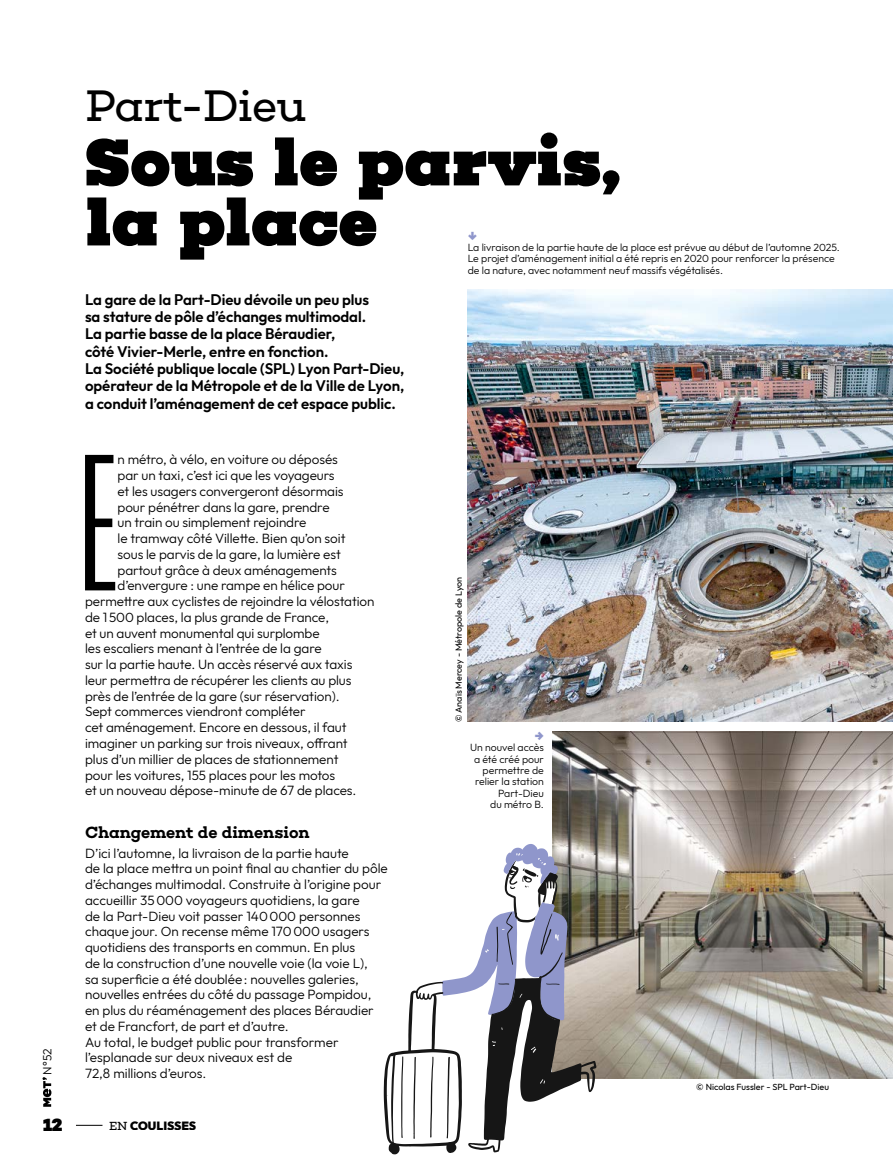
<style>
.page{position:relative;width:893px;height:1170px;background:#fff}
.page>*{position:absolute;margin:0;border:0;box-sizing:border-box;transform-origin:0 0}
.Courant-lettrine_MeT{font:300 193.5px "Mango Grotesque";color:#000}
.Titre_MeT{font:900 67.5px/60px "Choplin";letter-spacing:.005em;color:#000}
.Surtitre_MeT{font:45px "Choplin";letter-spacing:-.02em;color:#000}
.t1{font:900 18px "Choplin";color:#000}
.Inter-titres_MeT_H3{font:600 16.5px "Choplin";letter-spacing:-.01em;color:#000}
.Chapo_MeT{font:600 15px/17.2px "Outfit";letter-spacing:-.005em;color:#000}
.Courant-lettrine_MeT-2{font:300 13.5px "Outfit";letter-spacing:-.005em;color:#000}
.Courant_MeT{font:300 13.5px/15.8px "Outfit";color:#000}
.t2{font:900 12px "Outfit";letter-spacing:-.005em;color:#000}
.t3{font:300 12px "Outfit";color:#000}
.t4{font:900 12px "Choplin";color:#8f96cb}
.Legende-et-note_MeT{font:300 10.5px/11.2px "Outfit";color:#000;text-align:right}
.Credit-photo_MeT{font:9px "Outfit";color:#000}
.s1{font-family:"Choplin";font-weight:400}
</style>
<div class="page">
<img style="left:553px;top:731px;width:340px;height:347px">
<img style="left:468px;top:290px;width:425px;height:432px">
<svg style="left:384px;top:843px;width:212px;height:311px"></svg>
<svg style="left:76px;top:1124px;width:26px;height:1px"></svg>
<svg style="left:43px;top:1077px;width:8px;height:29px"></svg>
<p class="t3" style="left:40px;top:1074px;width:28px;rotate:-90deg">N°52</p>
<h1 class="Surtitre_MeT" style="left:85px;top:80px;width:223px">Part-Dieu</h1>
<h2 class="Titre_MeT" style="left:85px;top:132px;width:537px">Sous le parvis, la place</h2>
<p class="Chapo_MeT" style="left:85px;top:291px;width:321px">La gare de la Part-Dieu dévoile un peu plus<br>sa stature de pôle d’échanges multimodal.<br>La partie basse de la place Béraudier,<br>côté Vivier-Merle, entre en fonction.<br>La Société publique locale (SPL) Lyon Part‑Dieu, opérateur de la Métropole et de la Ville de Lyon, a conduit l’aménagement de cet espace public.</p>
<p class="t4" style="left:468px;top:228px;width:11px">↓</p>
<p class="Legende-et-note_MeT" style="left:468px;top:242px;width:374px;text-align:left">La livraison de la partie haute de la place est prévue au début de l’automne 2025.<br>Le projet d’aménagement initial a été repris en 2020 pour renforcer la présence de la nature, avec notamment neuf massifs végétalisés.</p>
<p class="Courant-lettrine_MeT" style="left:79px;top:435px;width:41px">E</p>
<p class="Courant-lettrine_MeT-2" style="left:118px;top:451px;width:222px">n métro, à vélo, en voiture ou déposés</p>
<p class="Courant-lettrine_MeT-2" style="left:118px;top:467px;width:219px">par un taxi, c’est ici que les voyageurs</p>
<p class="Courant-lettrine_MeT-2" style="left:118px;top:482px;width:227px">et les usagers convergeront désormais</p>
<p class="Courant-lettrine_MeT-2" style="left:118px;top:498px;width:214px">pour pénétrer dans la gare, prendre</p>
<p class="Courant-lettrine_MeT-2" style="left:118px;top:514px;width:190px">un train ou simplement rejoindre</p>
<p class="Courant-lettrine_MeT-2" style="left:118px;top:530px;width:229px">le tramway côté Villette. Bien qu’on soit</p>
<p class="Courant-lettrine_MeT-2" style="left:118px;top:545px;width:225px">sous le parvis de la gare, la lumière est</p>
<p class="Courant-lettrine_MeT-2" style="left:118px;top:561px;width:221px">partout grâce à deux aménagements</p>
<p class="Courant-lettrine_MeT-2" style="left:118px;top:577px;width:229px">d’envergure : une rampe en hélice pour</p>
<p class="Courant-lettrine_MeT-2" style="left:85px;top:593px;width:291px">permettre aux cyclistes de rejoindre la vélostation</p>
<p class="Courant-lettrine_MeT-2" style="left:85px;top:608px;width:246px">de 1500 places, la plus grande de France,</p>
<p class="Courant-lettrine_MeT-2" style="left:85px;top:624px;width:236px">et un auvent monumental qui surplombe</p>
<p class="Courant-lettrine_MeT-2" style="left:85px;top:640px;width:238px">les escaliers menant à l’entrée de la gare</p>
<p class="Courant-lettrine_MeT-2" style="left:85px;top:656px;width:269px">sur la partie haute. Un accès réservé aux taxis</p>
<p class="Courant-lettrine_MeT-2" style="left:85px;top:671px;width:268px">leur permettra de récupérer les clients au plus</p>
<p class="Courant-lettrine_MeT-2" style="left:85px;top:687px;width:256px">près de l’entrée de la gare (sur réservation).</p>
<p class="Courant-lettrine_MeT-2" style="left:85px;top:703px;width:222px">Sept commerces viendront compléter</p>
<p class="Courant-lettrine_MeT-2" style="left:85px;top:719px;width:263px">cet aménagement. Encore en dessous, il faut</p>
<p class="Courant-lettrine_MeT-2" style="left:85px;top:734px;width:264px">imaginer un parking sur trois niveaux, offrant</p>
<p class="Courant-lettrine_MeT-2" style="left:85px;top:750px;width:255px">plus d’un millier de places de stationnement</p>
<p class="Courant-lettrine_MeT-2" style="left:85px;top:766px;width:252px">pour les voitures, 155 places pour les motos</p>
<p class="Courant-lettrine_MeT-2" style="left:85px;top:782px;width:273px">et un nouveau dépose‑minute de 67 de places.</p>
<h3 class="Inter-titres_MeT_H3" style="left:85px;top:822px;width:226px">Changement de dimension</h3>
<p class="Courant_MeT" style="left:85px;top:845px;width:304px">D’ici l’automne, la livraison de la partie haute<br>de la place mettra un point final au chantier du pôle d’échanges multimodal. Construite à l’origine pour accueillir 35000 voyageurs quotidiens, la gare<br>de la Part-Dieu voit passer 140000 personnes chaque jour. On recense même 170000 usagers quotidiens des transports en commun. En plus<br>de la construction d’une nouvelle voie (la voie L),<br>sa superficie a été doublée: nouvelles galeries, nouvelles entrées du côté du passage Pompidou, en plus du réaménagement des places Béraudier et de Francfort, de part et d’autre.<br>Au total, le budget public pour transformer l’esplanade sur deux niveaux est de<br>72,8 millions d’euros.</p>
<p class="Credit-photo_MeT" style="left:453px;top:722px;width:146px;rotate:-90deg">© Anaïs Mercey - Métropole de Lyon</p>
<p class="t4" style="left:535px;top:728px;width:11px">→</p>
<p class="Legende-et-note_MeT" style="left:470px;top:742px;width:75px">Un nouvel accès a été créé pour permettre de relier la station<br>Part-Dieu<br>du métro B.</p>
<p class="Credit-photo_MeT" style="left:696px;top:1081px;width:134px">© Nicolas Fussler - SPL Part-Dieu</p>
<h3 class="t1" style="left:43px;top:1113px;width:22px">12</h3>
<p class="t2" style="left:109px;top:1117px;width:89px"><span class="s1">EN</span> COULISSES</p>
</div>
